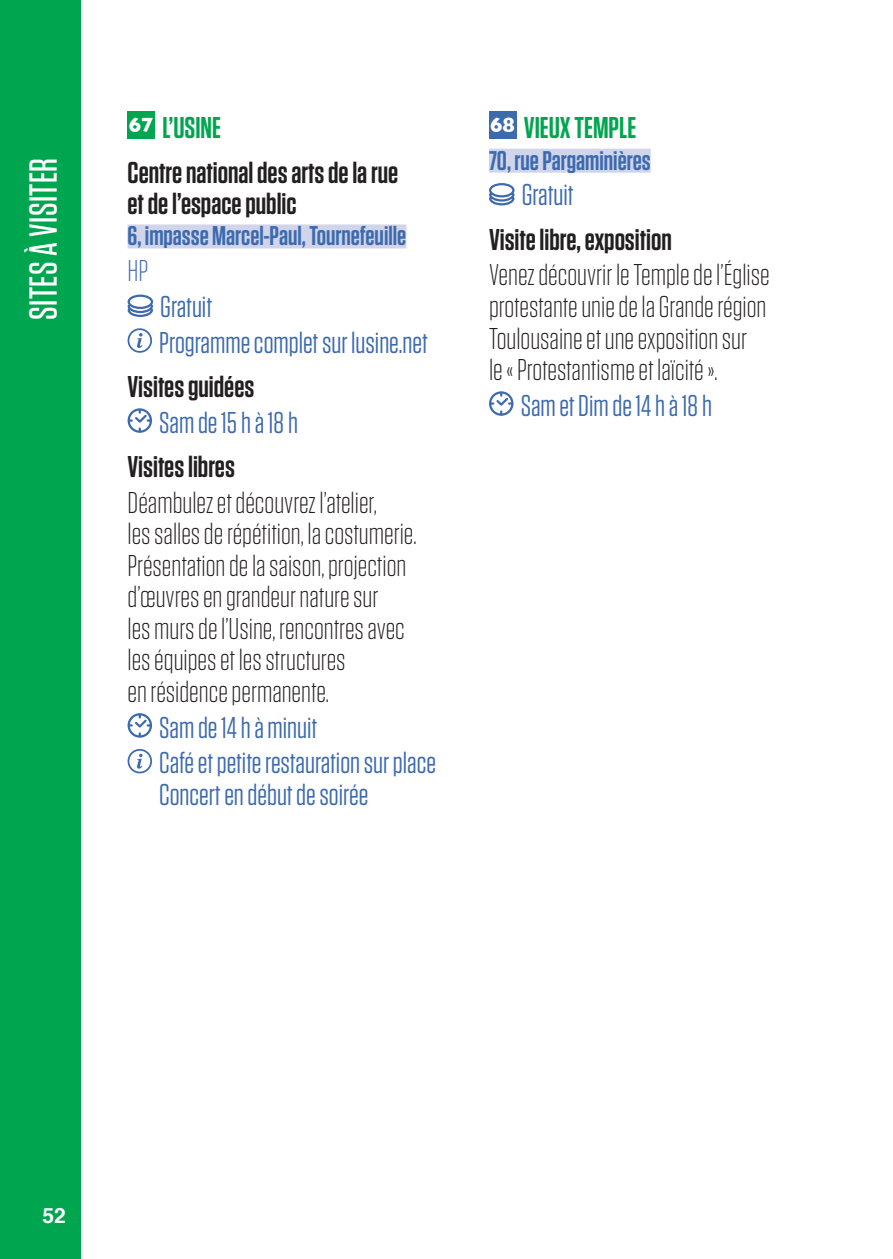
<style>
.page{position:relative;width:893px;height:1259px;background:#fff}
.page>*{position:absolute;margin:0;border:0;box-sizing:border-box;transform-origin:0 0}
.t1{font:500 39px "Tungsten";letter-spacing:.01em;color:#fff}
.labeur{font:300 30px/31.5px "Tungsten";color:#231f20}
.Infos_RESA__Sites{font:30px/31.5px "Tungsten";color:#3d6aaf}
.TYPE_D_ANIM_2{font:600 30px/31.5px "Tungsten";color:#231f20}
.titre_visite_vert{font:600 30px "Tungsten";color:#00a54f}
.labeur-2{font:300 30px "Tungsten";color:#3d6aaf}
.adresse_site_bleu{font:600 27px "Tungsten";color:#3d6aaf}
.t2{font:700 21px "Gill Sans";color:#fff}
.t3{font:700 21px "Helvetica";color:#fff}
</style>
<div class="page">
<div style="left:0;top:0;width:81px;height:1259px;background:#00a54f"></div>
<div style="left:128px;top:224px;width:278px;height:24px;background:#d1d5ea"></div>
<div style="left:128px;top:111px;width:27px;height:27px;background:#00a54f"></div>
<svg style="left:127px;top:294px;width:27px;height:23px"></svg>
<svg style="left:128px;top:328px;width:24px;height:25px"></svg>
<svg style="left:127px;top:408px;width:25px;height:25px"></svg>
<svg style="left:127px;top:713px;width:25px;height:25px"></svg>
<svg style="left:128px;top:749px;width:24px;height:24px"></svg>
<div style="left:489px;top:149px;width:162px;height:24px;background:#d1d5ea"></div>
<div style="left:489px;top:111px;width:27px;height:27px;background:#3d6aaf"></div>
<svg style="left:489px;top:183px;width:26px;height:23px"></svg>
<svg style="left:489px;top:391px;width:25px;height:25px"></svg>
<h1 class="t1" style="left:23px;top:320px;width:163px;rotate:-90deg">SITES À VISITER</h1>
<p class="t2" style="left:129px;top:108px;width:26px">67</p>
<p class="titre_visite_vert" style="left:162px;top:112px;width:60px">L’USINE</p>
<p class="TYPE_D_ANIM_2" style="left:128px;top:157px;width:272px">Centre national des arts de la rue et de l’espace public</p>
<p class="adresse_site_bleu" style="left:128px;top:222px;width:280px">6, impasse Marcel-Paul, Tournefeuille</p>
<p class="labeur-2" style="left:128px;top:256px;width:22px">HP</p>
<p class="Infos_RESA__Sites" style="left:160px;top:291px;width:53px">Gratuit</p>
<p class="Infos_RESA__Sites" style="left:159px;top:327px;width:270px">Programme complet sur lusine.net</p>
<p class="TYPE_D_ANIM_2" style="left:128px;top:371px;width:128px">Visites guidées</p>
<p class="Infos_RESA__Sites" style="left:159px;top:407px;width:140px">Sam de 15 h à 18 h</p>
<p class="TYPE_D_ANIM_2" style="left:128px;top:451px;width:109px">Visites libres</p>
<p class="labeur" style="left:128px;top:487px;width:291px">Déambulez et découvrez l’atelier,<br>les salles de répétition, la costumerie.<br>Présentation de la saison, projection d’œuvres en grandeur nature sur<br>les murs de l’Usine, rencontres avec les équipes et les structures<br>en résidence permanente.</p>
<p class="Infos_RESA__Sites" style="left:159px;top:712px;width:159px">Sam de 14 h à minuit</p>
<p class="Infos_RESA__Sites" style="left:159px;top:747px;width:278px">Café et petite restauration sur place<br>Concert en début de soirée</p>
<p class="t2" style="left:490px;top:108px;width:26px">68</p>
<p class="titre_visite_vert" style="left:524px;top:112px;width:114px">VIEUX TEMPLE</p>
<p class="adresse_site_bleu" style="left:489px;top:146px;width:163px">70, rue Pargaminières</p>
<p class="Infos_RESA__Sites" style="left:522px;top:180px;width:53px">Gratuit</p>
<p class="TYPE_D_ANIM_2" style="left:489px;top:224px;width:184px">Visite libre, exposition</p>
<p class="labeur" style="left:489px;top:260px;width:282px">Venez découvrir le Temple de l’Église protestante unie de la Grande région Toulousaine et une exposition sur<br>le « Protestantisme et laïcité ».</p>
<p class="Infos_RESA__Sites" style="left:521px;top:390px;width:193px">Sam et Dim de 14 h à 18 h</p>
<p class="t3" style="left:43px;top:1196px;width:25px">52</p>
</div>
